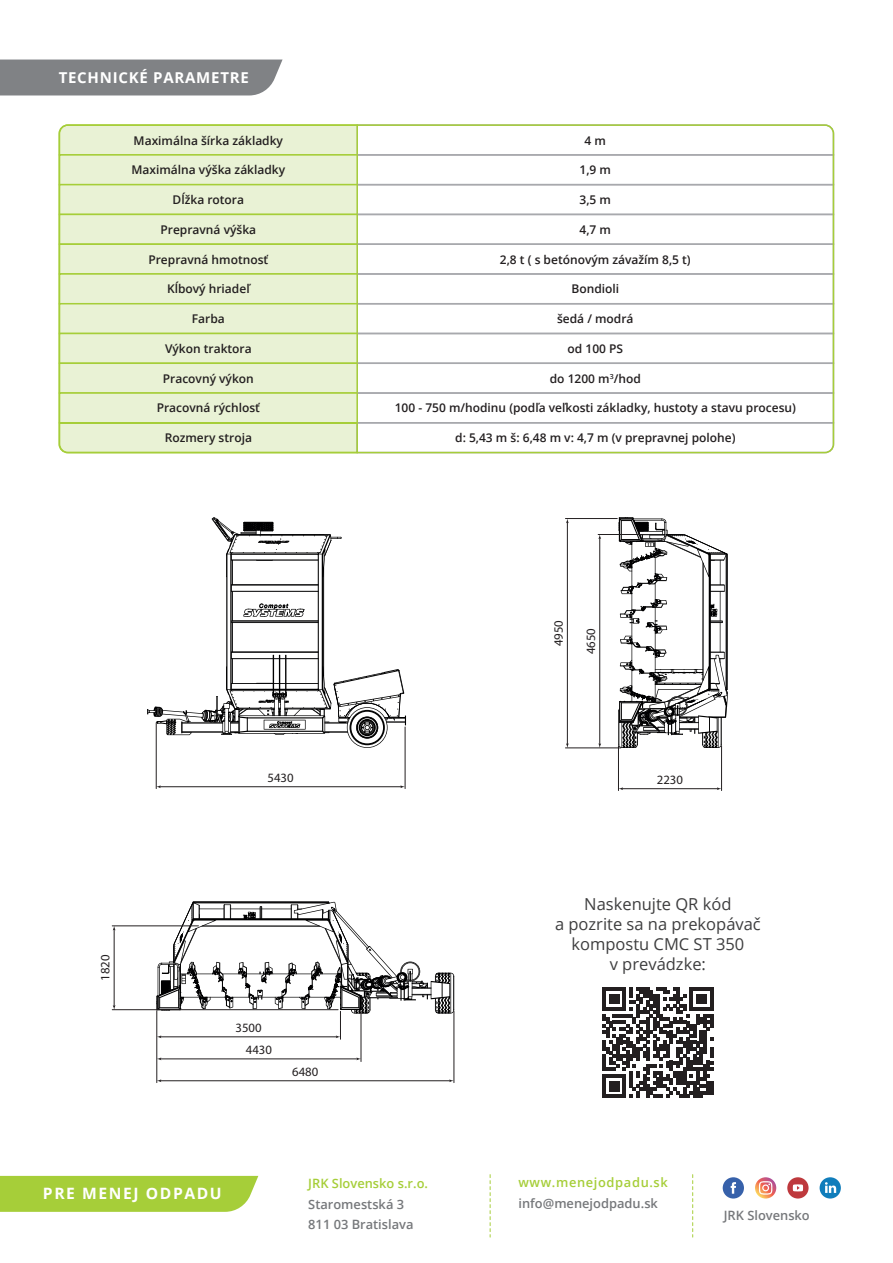
<style>
.page{position:relative;width:893px;height:1263px;background:#fff}
.page>*{position:absolute;margin:0;border:0;box-sizing:border-box;transform-origin:0 0}
.t1{font:16.5px/19.8px "Open Sans";color:#3e3e3f;text-align:center}
.t2{font:700 15.6px "Open Sans";letter-spacing:.1em;color:#fff}
.t3{font:700 15px "Open Sans";letter-spacing:.05em;color:#fff}
.t4{font:600 12.9px/20.2px "Open Sans";color:#76787b}
.t5{font:600 12.9px "Open Sans";color:#a6ce39}
.t6{font:600 12.9px "Open Sans";letter-spacing:.05em;color:#a6ce39}
.t7{font:12.75px "Myriad Pro";color:#231f20}
.t8{font:600 12px "Open Sans";color:#231f20}
</style>
<div class="page">
<hr style="left:156px;top:1011px;width:1px;height:71px;background:#231f20">
<hr style="left:454px;top:1011px;width:1px;height:71px;background:#231f20">
<hr style="left:361px;top:1011px;width:1px;height:50px;background:#231f20">
<hr style="left:160px;top:1080px;width:291px;height:1px;background:#231f20">
<svg style="left:449px;top:1079px;width:5px;height:3px"></svg>
<hr style="left:160px;top:1058px;width:198px;height:1px;background:#231f20">
<svg style="left:356px;top:1057px;width:5px;height:3px"></svg>
<svg style="left:156px;top:901px;width:298px;height:138px"></svg>
<hr style="left:112px;top:1009px;width:226px;height:1px;background:#231f20">
<hr style="left:112px;top:925px;width:86px;height:1px;background:#231f20">
<hr style="left:114px;top:929px;width:1px;height:78px;background:#231f20">
<svg style="left:113px;top:1005px;width:3px;height:5px"></svg>
<hr style="left:405px;top:727px;width:1px;height:61px;background:#231f20">
<svg style="left:147px;top:517px;width:259px;height:231px"></svg>
<hr style="left:156px;top:723px;width:1px;height:65px;background:#231f20">
<hr style="left:159px;top:786px;width:243px;height:1px;background:#231f20">
<svg style="left:400px;top:785px;width:5px;height:3px"></svg>
<svg style="left:618px;top:517px;width:110px;height:231px"></svg>
<hr style="left:599px;top:537px;width:1px;height:208px;background:#231f20">
<hr style="left:565px;top:747px;width:56px;height:1px;background:#231f20">
<hr style="left:565px;top:518px;width:52px;height:1px;background:#231f20">
<hr style="left:598px;top:534px;width:46px;height:1px;background:#231f20">
<hr style="left:567px;top:522px;width:1px;height:223px;background:#231f20">
<hr style="left:618px;top:746px;width:1px;height:44px;background:#231f20">
<hr style="left:721px;top:746px;width:1px;height:44px;background:#231f20">
<hr style="left:621px;top:788px;width:97px;height:1px;background:#231f20">
<div style="left:0;top:1176px;width:258px;height:36px;background:#a6ce39"></div>
<svg style="left:692px;top:1174px;width:1px;height:63px"></svg>
<svg style="left:490px;top:1174px;width:1px;height:63px"></svg>
<svg style="left:723px;top:1177px;width:21px;height:21px"></svg>
<div style="left:787px;top:1177px;width:22px;height:21px;background:#be393d;border-radius:50%"></div>
<svg style="left:793px;top:1184px;width:10px;height:7px"></svg>
<svg style="left:820px;top:1177px;width:21px;height:21px"></svg>
<svg style="left:755px;top:1177px;width:21px;height:21px"></svg>
<svg style="left:759px;top:1181px;width:13px;height:14px"></svg>
<div style="left:0;top:60px;width:283px;height:35px;background:#808285"></div>
<svg style="left:61px;top:127px;width:773px;height:327px"></svg>
<div style="left:58px;top:124px;width:776px;height:329px;border:2px solid #a6ce39;border-radius:9px"></div>
<svg style="left:603px;top:987px;width:110px;height:111px"></svg>
<p class="t3" style="left:59px;top:67px;width:192px">TECHNICKÉ PARAMETRE</p>
<p class="t8" style="left:134px;top:132px;width:151px">Maximálna šírka základky</p>
<p class="t8" style="left:585px;top:132px;width:23px">4 m</p>
<p class="t8" style="left:131px;top:162px;width:155px">Maximálna výška základky</p>
<p class="t8" style="left:580px;top:162px;width:33px">1,9 m</p>
<p class="t8" style="left:173px;top:191px;width:73px">Dĺžka rotora</p>
<p class="t8" style="left:580px;top:191px;width:33px">3,5 m</p>
<p class="t8" style="left:160px;top:221px;width:97px">Prepravná výška</p>
<p class="t8" style="left:580px;top:221px;width:33px">4,7 m</p>
<p class="t8" style="left:148px;top:251px;width:121px">Prepravná hmotnosť</p>
<p class="t8" style="left:500px;top:251px;width:192px">2,8 t ( s betónovým závažím 8,5 t)</p>
<p class="t8" style="left:167px;top:281px;width:84px">Kĺbový hriadeľ</p>
<p class="t8" style="left:571px;top:281px;width:49px">Bondioli</p>
<p class="t8" style="left:192px;top:311px;width:34px">Farba</p>
<p class="t8" style="left:557px;top:311px;width:78px">šedá / modrá</p>
<p class="t8" style="left:165px;top:340px;width:88px">Výkon traktora</p>
<p class="t8" style="left:568px;top:340px;width:57px">od 100 PS</p>
<p class="t8" style="left:550px;top:370px;width:93px">do 1200 m<sup>3</sup>/hod</p>
<p class="t8" style="left:163px;top:370px;width:93px">Pracovný výkon</p>
<p class="t8" style="left:157px;top:400px;width:105px">Pracovná rýchlosť</p>
<p class="t8" style="left:395px;top:400px;width:403px">100 - 750 m/hodinu (podľa veľkosti základky, hustoty a stavu procesu)</p>
<p class="t8" style="left:165px;top:430px;width:89px">Rozmery stroja</p>
<p class="t8" style="left:455px;top:430px;width:282px">d: 5,43 m š: 6,48 m v: 4,7 m (v prepravnej polohe)</p>
<p class="t7" style="left:267px;top:770px;width:28px">5430</p>
<p class="t7" style="left:97px;top:981px;width:28px;rotate:-90deg">1820</p>
<p class="t7" style="left:235px;top:1020px;width:28px">3500</p>
<p class="t7" style="left:246px;top:1042px;width:28px">4430</p>
<p class="t7" style="left:292px;top:1064px;width:28px">6480</p>
<h2 class="t2" style="left:43px;top:1183px;width:180px">PRE MENEJ ODPADU</h2>
<p class="t5" style="left:308px;top:1175px;width:121px">JRK Slovensko s.r.o.</p>
<p class="t4" style="left:308px;top:1193px;width:107px">Staromestská 3<br>811 03 Bratislava</p>
<p class="t7" style="left:551px;top:646px;width:28px;rotate:-90deg">4950</p>
<p class="t7" style="left:583px;top:654px;width:28px;rotate:-90deg">4650</p>
<p class="t7" style="left:657px;top:772px;width:28px">2230</p>
<h1 class="t1" style="left:555px;top:894px;width:207px">Naskenujte QR kód<br>a pozrite sa na prekopávač kompostu CMC ST 350<br>v prevádzke:</h1>
<p class="t6" style="left:518px;top:1174px;width:151px">www.menejodpadu.sk</p>
<p class="t4" style="left:518px;top:1192px;width:141px">info@menejodpadu.sk</p>
<p class="t4" style="left:724px;top:1205px;width:88px">JRK Slovensko</p>
</div>
